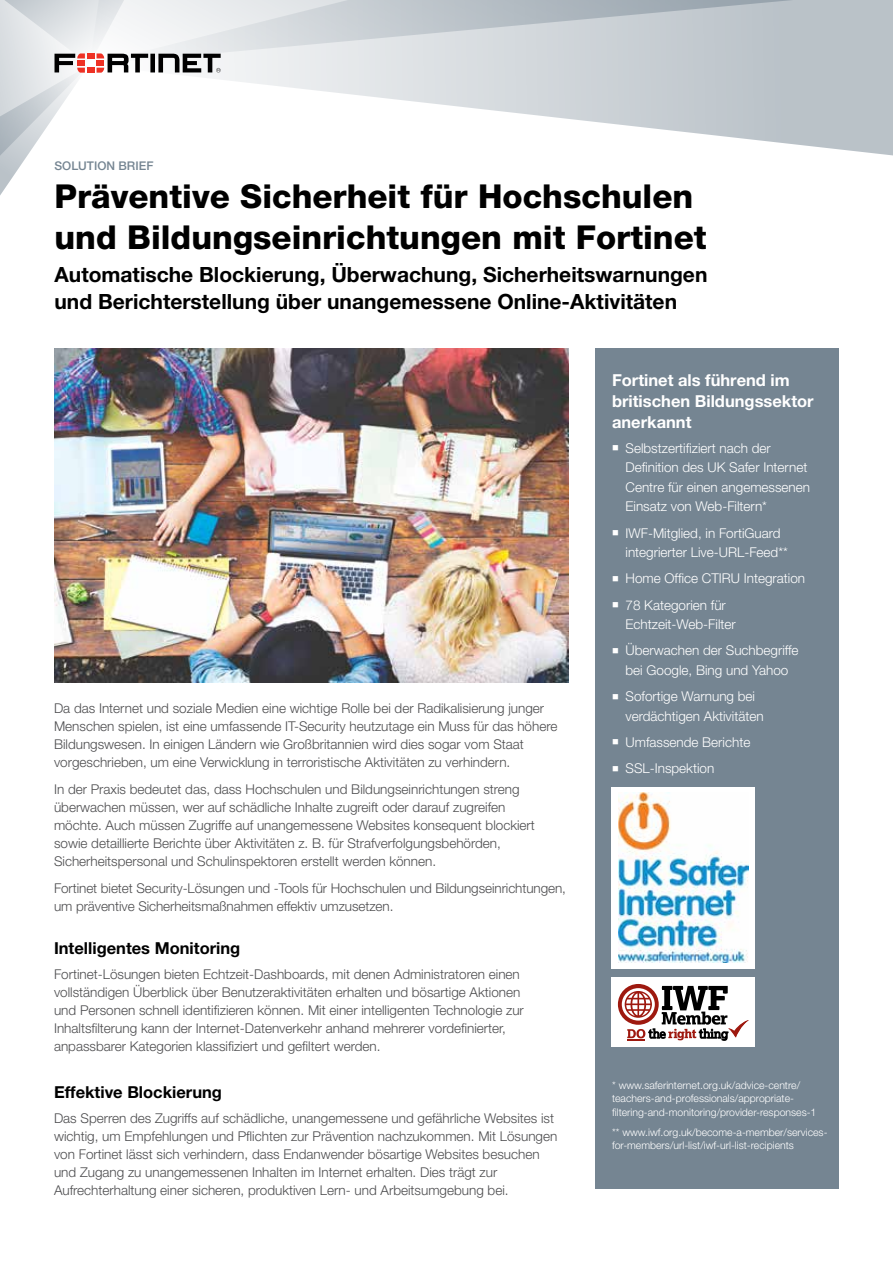
<style>
.page{position:relative;width:893px;height:1263px;background:#fff}
.page>*{position:absolute;margin:0;border:0;box-sizing:border-box;transform-origin:0 0}
.t1{font:800 33px/40.5px "Helvetica Neue LT Pro";color:#000}
.t2{font:700 21px/27px "Helvetica Neue LT Pro";color:#000}
.t3{font:700 16.5px/21px "Helvetica Neue LT Pro";color:#fff}
.t4{font:700 16.5px "Helvetica Neue LT Pro";color:#000}
.t5{font:300 13.5px/18px "Helvetica Neue LT Pro";color:#4d4d4f}
.t6{font:300 13.5px/19.5px "Helvetica Neue LT Pro";color:#fff}
.t7{font:500 12px "Helvetica Neue LT Pro";color:#758592}
.t8{font:300 10.5px/13.5px "Helvetica Neue LT Pro";color:#fff}
</style>
<div class="page">
<svg style="left:221px;top:65px;width:672px;height:91px"></svg>
<svg style="left:221px;top:0;width:672px;height:65px;background:#c8ced3"></svg>
<svg style="left:0;top:0;width:221px;height:195px"></svg>
<div style="left:595px;top:348px;width:244px;height:841px;background:#758592"></div>
<img style="left:54px;top:348px;width:514px;height:334px">
<div style="left:612px;top:787px;width:143px;height:182px;background:#fff"></div>
<img style="left:618px;top:793px;width:131px;height:169px">
<svg style="left:612px;top:978px;width:143px;height:68px;background:#c7b7b6"></svg>
<p class="t7" style="left:55px;top:159px;width:100px">SOLUTION BRIEF</p>
<h1 class="t1" style="left:55px;top:176px;width:654px">Präventive Sicherheit für Hochschulen und Bildungseinrichtungen mit Fortinet</h1>
<h2 class="t2" style="left:55px;top:261px;width:654px">Automatische Blockierung, Überwachung, Sicherheitswarnungen und Berichterstellung über unangemessene Online-Aktivitäten</h2>
<p class="t5" style="left:54px;top:699px;width:505px">Da das Internet und soziale Medien eine wichtige Rolle bei der Radikalisierung junger Menschen spielen, ist eine umfassende IT-Security heutzutage ein Muss für das höhere Bildungswesen. In einigen Ländern wie Großbritannien wird dies sogar vom Staat vorgeschrieben, um eine Verwicklung in terroristische Aktivitäten zu verhindern.</p>
<p class="t5" style="left:54px;top:780px;width:482px">In der Praxis bedeutet das, dass Hochschulen und Bildungseinrichtungen streng überwachen müssen, wer auf schädliche Inhalte zugreift oder darauf zugreifen möchte. Auch müssen Zugriffe auf unangemessene Websites konsequent blockiert sowie detaillierte Berichte über Aktivitäten z. B. für Strafverfolgungsbehörden, Sicherheitspersonal und Schulinspektoren erstellt werden können.</p>
<p class="t5" style="left:54px;top:879px;width:514px">Fortinet bietet Security-Lösungen und -Tools für Hochschulen und Bildungseinrichtungen, um präventive Sicherheitsmaßnahmen effektiv umzusetzen.</p>
<p class="t4" style="left:54px;top:938px;width:188px">Intelligentes Monitoring</p>
<p class="t5" style="left:54px;top:965px;width:471px">Fortinet-Lösungen bieten Echtzeit-Dashboards, mit denen Administratoren einen vollständigen Überblick über Benutzeraktivitäten erhalten und bösartige Aktionen und Personen schnell identifizieren können. Mit einer intelligenten Technologie zur Inhaltsfilterung kann der Internet-Datenverkehr anhand mehrerer vordefinierter, anpassbarer Kategorien klassifiziert und gefiltert werden.</p>
<p class="t4" style="left:54px;top:1082px;width:170px">Effektive Blockierung</p>
<p class="t5" style="left:54px;top:1109px;width:505px">Das Sperren des Zugriffs auf schädliche, unangemessene und gefährliche Websites ist wichtig, um Empfehlungen und Pflichten zur Prävention nachzukommen. Mit Lösungen von Fortinet lässt sich verhindern, dass Endanwender bösartige Websites besuchen und Zugang zu unangemessenen Inhalten im Internet erhalten. Dies trägt zur Aufrechterhaltung einer sicheren, produktiven Lern- und Arbeitsumgebung bei.</p>
<p class="t3" style="left:612px;top:369px;width:203px">Fortinet als führend im britischen Bildungssektor anerkannt</p>
<p class="t6" style="left:626px;top:438px;width:186px;text-indent:-14px">■ Selbstzertifiziert nach der<br>Definition des UK Safer Internet<br>Centre für einen angemessenen<br>Einsatz von Web-Filtern*</p>
<p class="t6" style="left:626px;top:523px;width:164px;text-indent:-14px">■ IWF-Mitglied, in FortiGuard integrierter Live-URL-Feed**</p>
<p class="t6" style="left:612px;top:568px;width:195px">■ Home Office CTIRU Integration</p>
<p class="t6" style="left:626px;top:595px;width:112px;text-indent:-14px">■ 78 Kategorien für<br>Echtzeit-Web-Filter</p>
<p class="t6" style="left:612px;top:640px;width:188px;text-align:center">■ Überwachen der Suchbegriffe bei Google, Bing und Yahoo</p>
<p class="t6" style="left:626px;top:686px;width:140px;text-indent:-14px">■ Sofortige Warnung bei verdächtigen Aktivitäten</p>
<p class="t6" style="left:612px;top:732px;width:140px">■ Umfassende Berichte</p>
<p class="t6" style="left:612px;top:758px;width:104px">■ SSL-Inspektion</p>
<p class="t8" style="left:612px;top:1078px;width:206px">* www.saferinternet.org.uk/advice-centre/ teachers-and-professionals/appropriate&shy;filtering-and-monitoring/provider-responses-1</p>
<p class="t8" style="left:612px;top:1125px;width:217px">** www.iwf.org.uk/become-a-member/services&shy;for-members/url-list/iwf-url-list-recipients</p>
</div>
